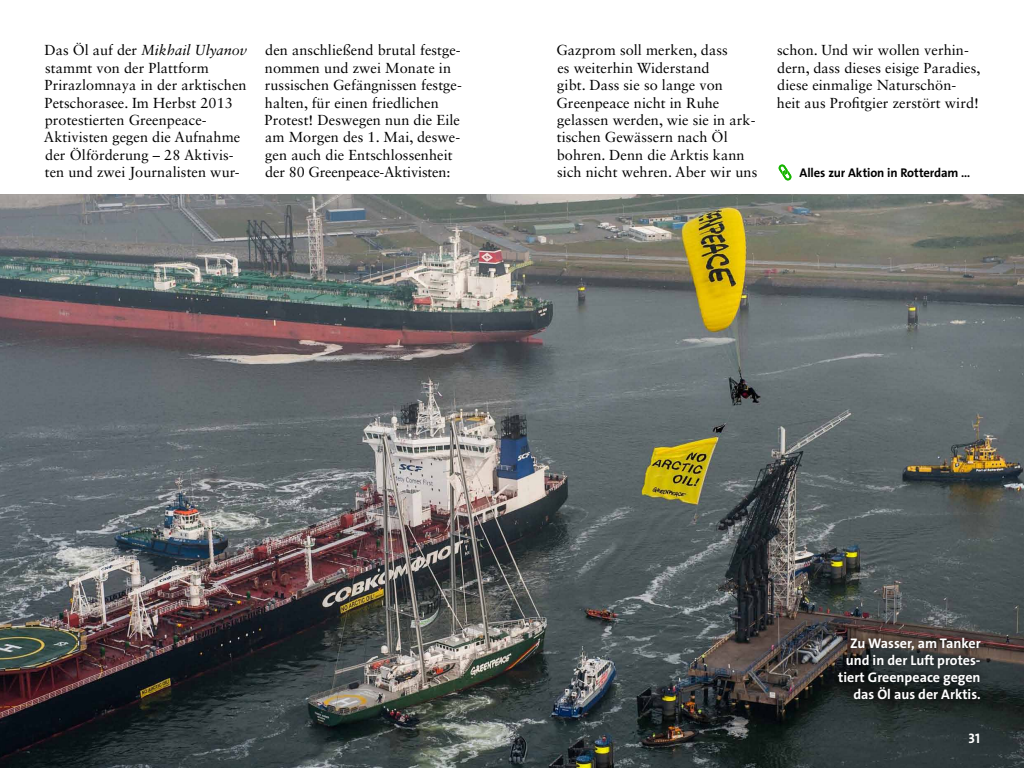
<style>
.page{position:relative;width:1024px;height:768px;background:#fff}
.page>*{position:absolute;margin:0;border:0;box-sizing:border-box;transform-origin:0 0}
.t1{font:14.5px/17.4px "Sabon LT Std";letter-spacing:.005em;color:#000}
.t2{font:700 14px/17px "The Sans B W7";color:#fff;text-align:right}
.t3{font:13.85px "The Sans LP7 Bld";color:#fff}
.t4{font:700 12.65px "The Sans B W7";letter-spacing:-.015em;color:#000}
.s1{font-style:italic}
</style>
<div class="page">
<img style="left:0;top:195px;width:1024px;height:573px">
<svg style="left:778px;top:164px;width:14px;height:17px"></svg>
<svg style="left:831px;top:629px;width:157px;height:78px;background:#2c2c2b"></svg>
<p class="t1" style="left:44px;top:42px;width:205px">Das Öl auf der <span class="s1">Mikhail Ulyanov </span>stammt von der Plattform<br>Prirazlomnaya in der arktischen<br>Petschorasee. Im Herbst 2013 protestierten Greenpeace-<br>Aktivisten gegen die Aufnahme der Ölförderung – 28 Aktivis&shy;ten und zwei Journalisten wur-</p>
<p class="t1" style="left:265px;top:42px;width:199px">den anschließend brutal festge&shy;nommen und zwei Monate in russischen Gefängnissen festge&shy;halten, für einen friedlichen<br>Protest! Deswegen nun die Eile am Morgen des 1. Mai, deswe&shy;gen auch die Entschlossenheit der 80 Greenpeace-Aktivisten:</p>
<p class="t1" style="left:557px;top:42px;width:202px">Gazprom soll merken, dass<br>es weiterhin Widerstand<br>gibt. Dass sie so lange von<br>Greenpeace nicht in Ruhe gelassen werden, wie sie in ark&shy;tischen Gewässern nach Öl bohren. Denn die Arktis kann sich nicht wehren. Aber wir uns</p>
<p class="t1" style="left:777px;top:42px;width:205px">schon. Und wir wollen verhin&shy;dern, dass dieses eisige Paradies, diese einmalige Naturschön&shy;heit aus Profitgier zerstört wird!</p>
<p class="t4" style="left:800px;top:165px;width:172px">Alles zur Aktion in Rotterdam ...</p>
<p class="t2" style="left:838px;top:634px;width:144px">Zu Wasser, am Tanker und in der Luft protes&shy;tiert Greenpeace gegen das Öl aus der Arktis.</p>
<p class="t3" style="left:969px;top:730px;width:13px">31</p>
</div>
